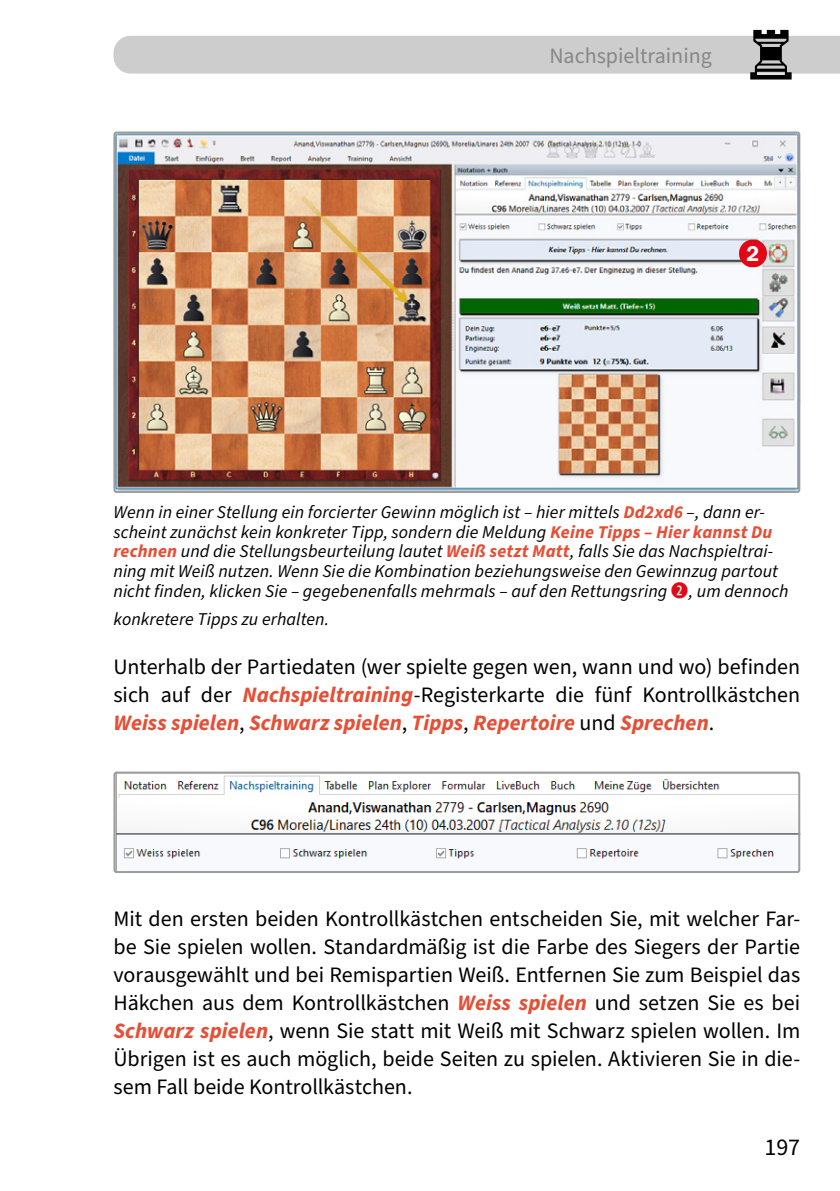
<style>
.page{position:relative;width:840px;height:1191px;background:#fff}
.page>*{position:absolute;margin:0;border:0;box-sizing:border-box;transform-origin:0 0}
.t1{font:24px "Source Sans Pro";color:#000}
.t2{font:22px/28px "Source Sans Pro";color:#000;text-align:justify}
.t3{font:22px "Source Sans Pro";color:#878787}
.t4{font:600 21.8px "Franklin Gothic";color:#fff}
.t5{font:italic 18px/19.8px "Source Sans Pro";letter-spacing:.005em;color:#000}
.s1{font-weight:700;color:#e64f36}
.s2{font-weight:700;font-style:italic;color:#e64f36}
</style>
<div class="page">
<img style="left:116px;top:132px;width:683px;height:361px">
<div style="left:113px;top:132px;width:686px;height:361px;border:2px solid #9d9d9c;border-radius:2px"></div>
<svg style="left:738px;top:239px;width:28px;height:28px"></svg>
<img style="left:116px;top:771px;width:683px;height:99px">
<div style="left:113px;top:771px;width:686px;height:102px;border:2px solid #9d9d9c;border-radius:2px"></div>
<div style="left:113px;top:36px;width:726px;height:38px;background:#cdcdcd"></div>
<p class="t3" style="left:549px;top:41px;width:164px">Nachspieltraining</p>
<p class="t4" style="left:746px;top:240px;width:14px">2</p>
<p class="t5" style="left:113px;top:502px;width:676px">Wenn in einer Stellung ein forcierter Gewinn möglich ist – hier mittels <span class="s1">Dd2xd6</span> –, dann er&shy;scheint zunächst kein konkreter Tipp, sondern die Meldung <span class="s1">Keine Tipps – Hier kannst Du rechnen</span> und die Stellungsbeurteilung lautet <span class="s1">Weiß setzt Matt</span>, falls Sie das Nachspieltrai&shy;ning mit Weiß nutzen. Wenn Sie die Kombination beziehungsweise den Gewinnzug partout nicht finden, klicken Sie – gegebenenfalls mehrmals – auf den Rettungsring <sup>2</sup>, um dennoch</p>
<p class="t5" style="left:113px;top:610px;width:217px">konkretere Tipps zu erhalten.</p>
<p class="t2" style="left:113px;top:653px;width:687px">Unterhalb der Partiedaten (wer spielte gegen wen, wann und wo) befinden sich auf der <span class="s2">Nachspieltraining</span>-Registerkarte die fünf Kontrollkästchen <span class="s2">Weiss spielen</span>, <span class="s2">Schwarz spielen</span>, <span class="s2">Tipps</span>, <span class="s2">Repertoire</span> und <span class="s2">Sprechen</span>.</p>
<p class="t2" style="left:113px;top:905px;width:688px">Mit den ersten beiden Kontrollkästchen entscheiden Sie, mit welcher Far&shy;be Sie spielen wollen. Standardmäßig ist die Farbe des Siegers der Partie vorausgewählt und bei Remispartien Weiß. Entfernen Sie zum Beispiel das Häkchen aus dem Kontrollkästchen <span class="s2">Weiss spielen</span> und setzen Sie es bei <span class="s2">Schwarz spielen</span>, wenn Sie statt mit Weiß mit Schwarz spielen wollen. Im Übrigen ist es auch möglich, beide Seiten zu spielen. Aktivieren Sie in die&shy;sem Fall beide Kontrollkästchen.</p>
<p class="t1" style="left:764px;top:1131px;width:37px">197</p>
</div>
